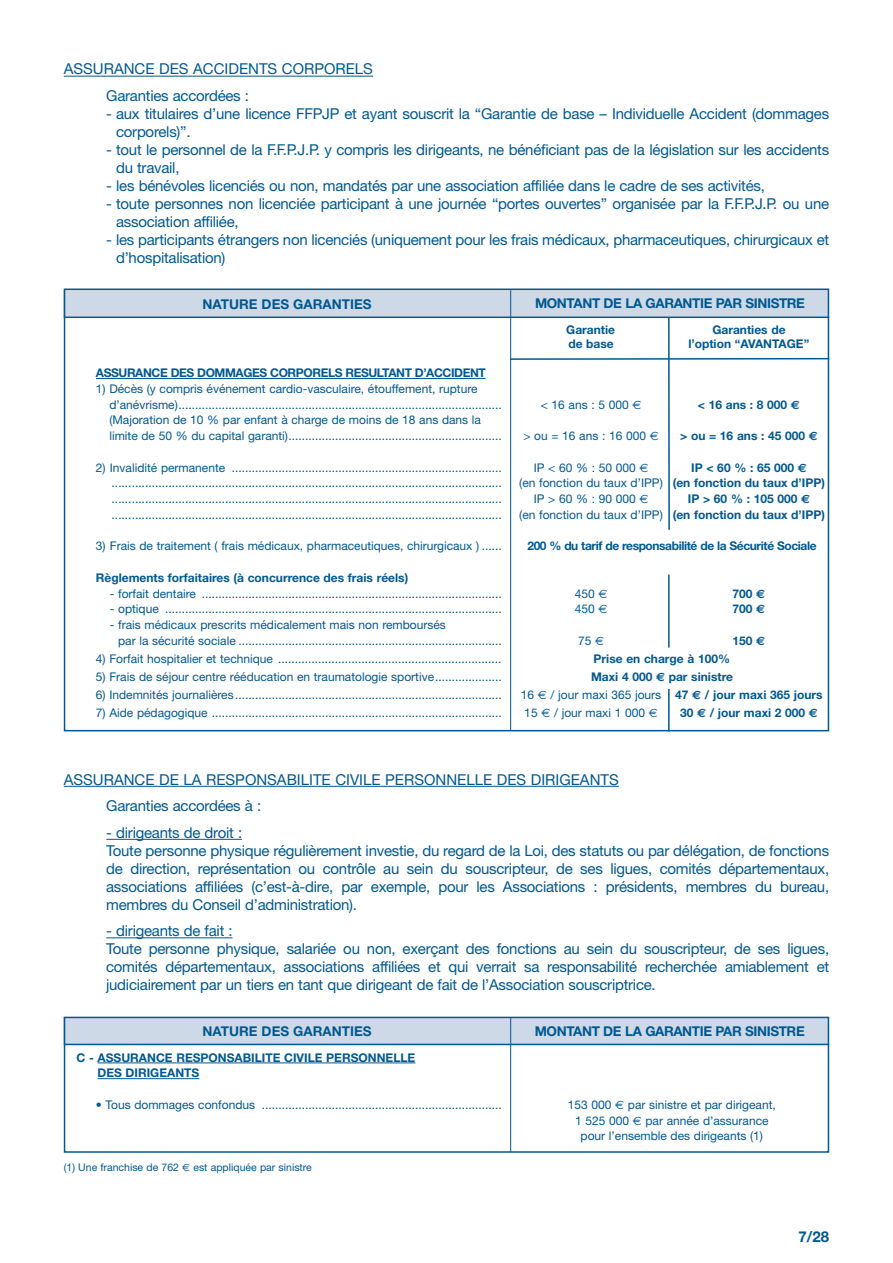
<style>
.page{position:relative;width:893px;height:1263px;background:#fff}
.page>*{position:absolute;margin:0;border:0;box-sizing:border-box;transform-origin:0 0}
.t1{font:15px/18px "Helvetica Neue";letter-spacing:-.015em;color:#005890}
.t2{font:700 15px "Helvetica Neue";color:#005890}
.t3{font:700 13.5px "Helvetica Neue";letter-spacing:-.03em;color:#005890}
.t4{font:700 13.5px "Helvetica Neue";color:#005890}
.t5{font:12px/15.8px "Helvetica Neue";color:#005890}
.t6{font:700 12px/15.8px "Helvetica Neue";color:#005890}
.t7{font:700 12px "Helvetica Neue";letter-spacing:-.035em;color:#005890}
.t8{font:10.5px "Helvetica Neue";color:#005890}
.s1{font-family:"Euro Sans"}
.s2{font-weight:700}
.s3{font-family:"Euro Sans";font-weight:700}
</style>
<div class="page">
<hr style="left:64px;top:76px;width:309px;height:1px;background:#005890">
<div style="left:64px;top:290px;width:765px;height:27px;background:#ced9e8"></div>
<div style="left:64px;top:288px;width:765px;height:443px;border:2px solid #005890"></div>
<hr style="left:510px;top:290px;width:1px;height:441px;background:#005890">
<hr style="left:64px;top:317px;width:765px;height:1px;background:#005890">
<hr style="left:96px;top:378px;width:389px;height:1px;background:#005890">
<hr style="left:510px;top:358px;width:319px;height:2px;background:#005890">
<hr style="left:668px;top:317px;width:2px;height:213px;background:#005890">
<hr style="left:668px;top:575px;width:2px;height:73px;background:#005890">
<hr style="left:668px;top:689px;width:2px;height:42px;background:#005890">
<hr style="left:64px;top:786px;width:555px;height:1px;background:#005890">
<hr style="left:106px;top:839px;width:136px;height:1px;background:#005890">
<hr style="left:106px;top:937px;width:126px;height:1px;background:#005890">
<div style="left:64px;top:1017px;width:765px;height:27px;background:#ced9e8"></div>
<div style="left:64px;top:1017px;width:765px;height:136px;border:2px solid #005890"></div>
<hr style="left:510px;top:1017px;width:1px;height:135px;background:#005890">
<hr style="left:64px;top:1044px;width:765px;height:1px;background:#005890">
<hr style="left:98px;top:1062px;width:75px;height:1px;background:#005890">
<hr style="left:176px;top:1062px;width:239px;height:1px;background:#005890">
<hr style="left:98px;top:1078px;width:101px;height:1px;background:#005890">
<p class="t1" style="left:106px;top:57px;width:268px;line-height:26.5px;text-indent:-43px">ASSURANCE DES ACCIDENTS CORPORELS<br>Garanties accordées :</p>
<p class="t1" style="left:116px;top:106px;width:715px;text-indent:-10px">- aux titulaires d’une licence FFPJP et ayant souscrit la “Garantie de base – Individuelle Accident (dommages corporels)”.</p>
<p class="t1" style="left:116px;top:142px;width:715px;text-indent:-10px">- tout le personnel de la F.F.P.J.P. y compris les dirigeants, ne bénéficiant pas de la législation sur les accidents du travail,</p>
<p class="t1" style="left:106px;top:178px;width:660px">- les bénévoles licenciés ou non, mandatés par une association affiliée dans le cadre de ses activités,</p>
<p class="t1" style="left:116px;top:196px;width:715px;text-indent:-10px">- toute personnes non licenciée participant à une journée “portes ouvertes” organisée par la F.F.P.J.P. ou une association affiliée,</p>
<p class="t1" style="left:116px;top:232px;width:715px;text-indent:-10px">- les participants étrangers non licenciés (uniquement pour les frais médicaux, pharmaceutiques, chirurgicaux et d’hospitalisation)</p>
<p class="t4" style="left:203px;top:299px;width:170px">NATURE DES GARANTIES</p>
<p class="t3" style="left:535px;top:299px;width:272px">MONTANT DE LA GARANTIE PAR SINISTRE</p>
<p class="t6" style="left:566px;top:323px;width:50px">Garantie</p>
<p class="t6" style="left:712px;top:323px;width:75px">Garanties de</p>
<p class="t6" style="left:568px;top:337px;width:47px">de base</p>
<p class="t6" style="left:688px;top:337px;width:122px">l’option “AVANTAGE”</p>
<p class="t7" style="left:96px;top:369px;width:391px">ASSURANCE DES DOMMAGES CORPORELS RESULTANT D’ACCIDENT</p>
<p class="t5" style="left:109px;top:382px;width:394px;text-indent:-13px">1) Décès (y compris événement cardio-vasculaire, étouffement, rupture d’anévrisme).................................................................................................</p>
<p class="t5" style="left:541px;top:398px;width:102px">&lt;16ans:5000<span class="s1">€</span></p>
<p class="t6" style="left:698px;top:398px;width:104px">&lt;16ans:8000<span class="s1">€</span></p>
<p class="t5" style="left:109px;top:413px;width:394px">(Majoration de 10 % par enfant à charge de moins de 18 ans dans la limite de 50 % du capital garanti)................................................................</p>
<p class="t5" style="left:523px;top:429px;width:137px">&gt;ou=16ans:16000<span class="s1">€</span></p>
<p class="t6" style="left:680px;top:429px;width:139px">&gt;ou=16ans:45000<span class="s1">€</span></p>
<p class="t5" style="left:96px;top:461px;width:407px">2) Invalidité permanente .................................................................................</p>
<p class="t5" style="left:534px;top:461px;width:116px">IP&lt;60%:50000<span class="s1">€</span></p>
<p class="t6" style="left:691px;top:461px;width:117px">IP&lt;60%:65000<span class="s1">€</span></p>
<p class="t5" style="left:112px;top:476px;width:392px">.....................................................................................................................</p>
<p class="t5" style="left:519px;top:476px;width:307px">(en fonction du taux d’IPP) <span class="s2">(en fonction du taux d’IPP)</span></p>
<p class="t5" style="left:112px;top:492px;width:392px">.....................................................................................................................</p>
<p class="t5" style="left:534px;top:492px;width:116px">IP&gt;60%:90000<span class="s1">€</span></p>
<p class="t6" style="left:688px;top:492px;width:124px">IP&gt;60%:105000<span class="s1">€</span></p>
<p class="t5" style="left:112px;top:508px;width:392px">.....................................................................................................................</p>
<p class="t5" style="left:519px;top:508px;width:307px">(en fonction du taux d’IPP) <span class="s2">(en fonction du taux d’IPP)</span></p>
<p class="t5" style="left:96px;top:539px;width:407px">3) Frais de traitement ( frais médicaux, pharmaceutiques, chirurgicaux ) ......</p>
<p class="t7" style="left:527px;top:542px;width:291px">200 % du tarif de responsabilité de la Sécurité Sociale</p>
<p class="t6" style="left:96px;top:571px;width:314px">Règlements forfaitaires (à concurrence des frais réels)</p>
<p class="t5" style="left:110px;top:587px;width:393px">- forfait dentaire ..........................................................................................</p>
<p class="t5" style="left:575px;top:587px;width:34px">450 <span class="s1">€</span></p>
<p class="t6" style="left:733px;top:587px;width:34px">700 <span class="s1">€</span></p>
<p class="t5" style="left:110px;top:602px;width:393px">- optique .....................................................................................................</p>
<p class="t5" style="left:575px;top:602px;width:34px">450 <span class="s1">€</span></p>
<p class="t6" style="left:733px;top:602px;width:34px">700 <span class="s1">€</span></p>
<p class="t5" style="left:118px;top:618px;width:385px;text-indent:-8px">- frais médicaux prescrits médicalement mais non remboursés<br>par la sécurité sociale ...............................................................................</p>
<p class="t5" style="left:578px;top:634px;width:28px">75 <span class="s1">€</span></p>
<p class="t6" style="left:733px;top:634px;width:34px">150 <span class="s1">€</span></p>
<p class="t5" style="left:96px;top:652px;width:407px">4) Forfait hospitalier et technique ...................................................................</p>
<p class="t6" style="left:594px;top:652px;width:138px">Prise en charge à 100%</p>
<p class="t5" style="left:96px;top:670px;width:407px">5) Frais de séjour centre rééducation en traumatologie sportive....................</p>
<p class="t6" style="left:591px;top:670px;width:143px">Maxi 4 000 <span class="s1">€</span> par sinistre</p>
<p class="t5" style="left:96px;top:688px;width:407px">6) Indemnités journalières................................................................................</p>
<p class="t5" style="left:521px;top:688px;width:303px">16 <span class="s1">€</span> / jour maxi 365 jours <span class="s2">47</span> <span class="s3">€</span> <span class="s2">/ jour maxi 365 jours</span></p>
<p class="t5" style="left:96px;top:706px;width:407px">7) Aide pédagogique .......................................................................................</p>
<p class="t5" style="left:524px;top:706px;width:135px">15 <span class="s1">€</span> / jour maxi 1 000 <span class="s1">€</span></p>
<p class="t6" style="left:680px;top:706px;width:139px">30 <span class="s1">€</span> / jour maxi 2 000 <span class="s1">€</span></p>
<p class="t1" style="left:106px;top:767px;width:514px;line-height:26.5px;text-indent:-43px">ASSURANCE DE LA RESPONSABILITE CIVILE PERSONNELLE DES DIRIGEANTS<br>Garanties accordées à :</p>
<p class="t1" style="left:106px;top:825px;width:724px">- dirigeants de droit :<br>Toute personne physique régulièrement investie, du regard de la Loi, des statuts ou par délégation, de fonctions de direction, représentation ou contrôle au sein du souscripteur, de ses ligues, comités départementaux, associations affiliées (c’est-à-dire, par exemple, pour les Associations : présidents, membres du bureau, membres du Conseil d’administration).</p>
<p class="t1" style="left:106px;top:923px;width:724px">- dirigeants de fait :<br>Toute personne physique, salariée ou non, exerçant des fonctions au sein du souscripteur, de ses ligues, comités départementaux, associations affiliées et qui verrait sa responsabilité recherchée amiablement et judiciairement par un tiers en tant que dirigeant de fait de l’Association souscriptrice.</p>
<p class="t4" style="left:203px;top:1026px;width:170px">NATURE DES GARANTIES</p>
<p class="t3" style="left:535px;top:1026px;width:272px">MONTANT DE LA GARANTIE PAR SINISTRE</p>
<p class="t6" style="left:98px;top:1050px;width:319px;text-indent:-21px">C - ASSURANCE RESPONSABILITE CIVILE PERSONNELLE<br>DES DIRIGEANTS</p>
<p class="t5" style="left:96px;top:1098px;width:407px">• Tous dommages confondus ........................................................................</p>
<p class="t5" style="left:568px;top:1098px;width:210px;text-align:center">153 000 <span class="s1">€</span> par sinistre et par dirigeant,<br>1 525 000 <span class="s1">€</span> par année d’assurance pour l’ensemble des dirigeants (1)</p>
<p class="t8" style="left:64px;top:1163px;width:250px">(1) Une franchise de 762 <span class="s1">€</span> est appliquée par sinistre</p>
<p class="t2" style="left:799px;top:1231px;width:32px">7/28</p>
</div>
